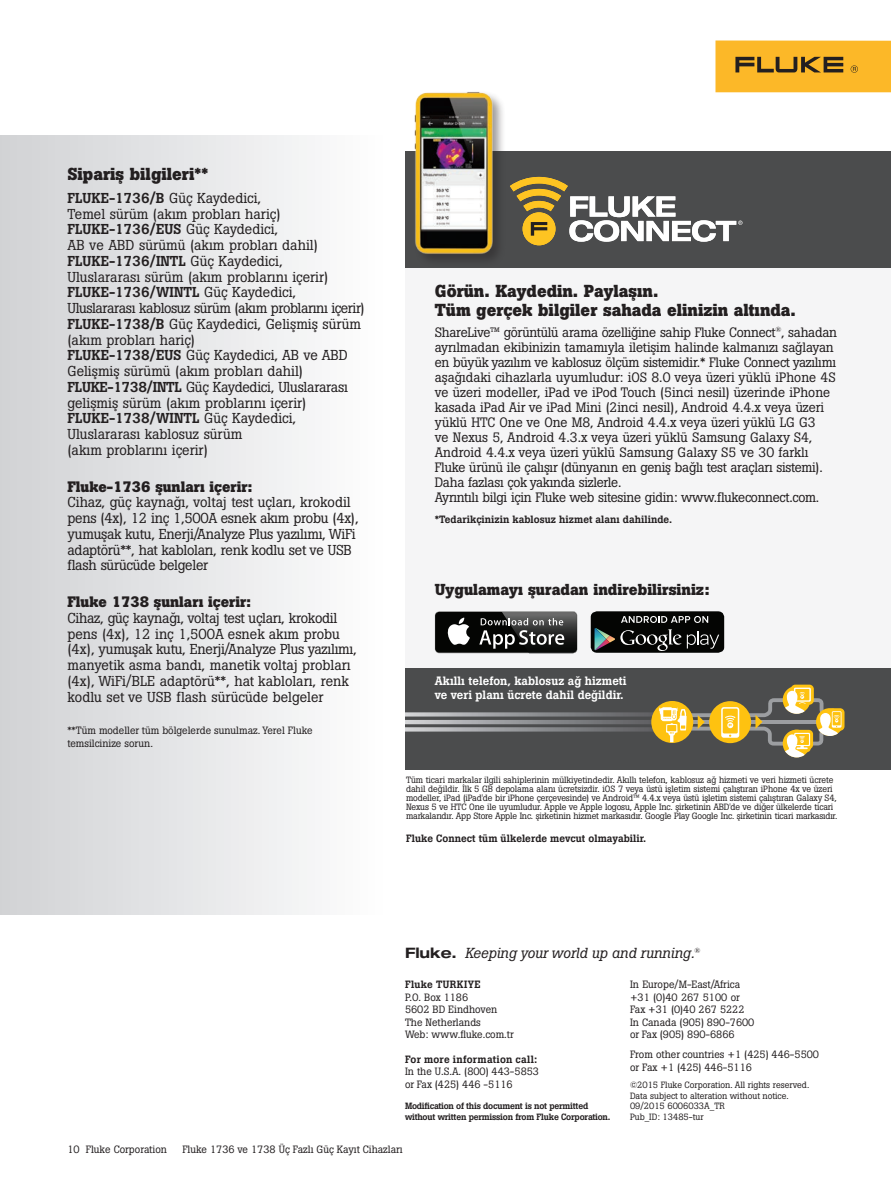
<style>
.page{position:relative;width:891px;height:1188px;background:#fff}
.page>*{position:absolute;margin:0;border:0;box-sizing:border-box;transform-origin:0 0}
.t1{font:700 17.25px/18.8px "Boton Pro";color:#231f20}
.t2{font:700 15.75px "Boton Pro";color:#231f20}
.t3{font:700 15px "Boton Pro";color:#231f20}
.t4{font:italic 14.4px "Boton Pro";color:#231f20}
.t5{font:14.25px/15.8px "Boton Pro";color:#231f20}
.t6{font:14.25px/15.8px "Boton Pro";letter-spacing:-.02em;color:#231f20}
.t7{font:13.5px/15px "Boton Pro";letter-spacing:-.01em;color:#231f20}
.t8{font:500 12px/14.4px "Boton Pro";color:#fff}
.t9{font:10.5px/12.6px "Boton Pro";color:#231f20}
.t10{font:500 10.5px "Boton Pro";color:#231f20}
.t11{font:500 10.5px "Boton Pro";letter-spacing:.02em;color:#231f20}
.t12{font:500 10.5px "Boton Pro";letter-spacing:.03em;color:#231f20}
.t13{font:9px/9px "Boton Pro";letter-spacing:-.015em;color:#231f20}
.t14{font:500 9px/10.8px "Boton Pro";letter-spacing:-.025em;color:#231f20}
.s1{font-weight:500}
.s2{font-family:"Helvetica Neue LT Std";font-weight:700;font-style:normal;font-stretch:expanded}
</style>
<div class="page">
<div style="left:716px;top:40px;width:175px;height:52px;background:#fcb828"></div>
<svg style="left:735px;top:57px;width:108px;height:15px"></svg>
<svg style="left:851px;top:65px;width:7px;height:8px"></svg>
<div style="left:0;top:135px;width:387px;height:780px;background:linear-gradient(to right,#d0d2d4,#fefefe)"></div>
<div style="left:406px;top:151px;width:485px;height:619px;background:#4b4c4d"></div>
<div style="left:406px;top:268px;width:485px;height:400px;background:#f5f5f6"></div>
<img style="left:405px;top:712px;width:248px;height:5px">
<img style="left:405px;top:720px;width:246px;height:4px">
<img style="left:405px;top:727px;width:248px;height:5px">
<div style="left:651px;top:701px;width:42px;height:42px;background:#fec210;border-radius:50%"></div>
<svg style="left:659px;top:685px;width:186px;height:72px"></svg>
<svg style="left:591px;top:611px;width:133px;height:42px;background:#2a2c2b"></svg>
<svg style="left:435px;top:611px;width:142px;height:43px;background:#484948"></svg>
<div style="left:523px;top:213px;width:32px;height:32px;background:#fec422;border:1px solid #fec422;border-radius:50%"></div>
<svg style="left:510px;top:177px;width:233px;height:65px"></svg>
<div style="left:413px;top:90px;width:93px;height:177px;background:#231f20;opacity:.45"></div>
<img style="left:413px;top:90px;width:84px;height:175px">
<p class="t1" style="left:68px;top:165px;width:142px">Sipariş bilgileri**</p>
<p class="t5" style="left:68px;top:190px;width:299px"><span class="s1">FLUKE-1736/B</span> Güç Kaydedici,<br>Temel sürüm (akım probları hariç)<br><span class="s1">FLUKE-1736/EUS</span> Güç Kaydedici,<br>AB ve ABD sürümü (akım probları dahil)<br><span class="s1">FLUKE-1736/INTL</span> Güç Kaydedici,<br>Uluslararası sürüm (akım problarını içerir)<br><span class="s1">FLUKE-1736/WINTL</span> Güç Kaydedici, Uluslararası kablosuz sürüm (akım problarını içerir)<br><span class="s1">FLUKE-1738/B</span> Güç Kaydedici, Gelişmiş sürüm (akım probları hariç)<br><span class="s1">FLUKE-1738/EUS</span> Güç Kaydedici, AB ve ABD Gelişmiş sürümü (akım probları dahil)<br><span class="s1">FLUKE-1738/INTL</span> Güç Kaydedici, Uluslararası gelişmiş sürüm (akım problarını içerir)<br><span class="s1">FLUKE-1738/WINTL</span> Güç Kaydedici, Uluslararası kablosuz sürüm<br>(akım problarını içerir)</p>
<p class="t3" style="left:68px;top:477px;width:187px">Fluke-1736 şunları içerir:</p>
<p class="t6" style="left:68px;top:495px;width:293px">Cihaz, güç kaynağı, voltaj test uçları, krokodil pens (4x), 12 inç 1,500A esnek akım probu (4x), yumuşak kutu, Enerji/Analyze Plus yazılımı, WiFi adaptörü**, hat kabloları, renk kodlu set ve USB flash sürücüde belgeler</p>
<p class="t3" style="left:68px;top:592px;width:185px">Fluke 1738 şunları içerir:</p>
<p class="t5" style="left:68px;top:610px;width:291px">Cihaz, güç kaynağı, voltaj test uçları, krokodil pens (4x), 12 inç 1,500A esnek akım probu (4x), yumuşak kutu, Enerji/Analyze Plus yazılımı, manyetik asma bandı, manetik voltaj probları (4x), WiFi/BLE adaptörü**, hat kabloları, renk kodlu set ve USB flash sürücüde belgeler</p>
<p class="t9" style="left:68px;top:725px;width:247px">**Tüm modeller tüm bölgelerde sunulmaz. Yerel Fluke temsilcinize sorun.</p>
<p class="t1" style="left:435px;top:282px;width:363px">Görün. Kaydedin. Paylaşın.<br>Tüm gerçek bilgiler sahada elinizin altında.</p>
<p class="t7" style="left:435px;top:325px;width:404px">ShareLive™ görüntülü arama özelliğine sahip Fluke Connect<sup>®</sup>, sahadan ayrılmadan ekibinizin tamamıyla iletişim halinde kalmanızı sağlayan en büyük yazılım ve kablosuz ölçüm sistemidir.* Fluke Connect yazılımı aşağıdaki cihazlarla uyumludur: iOS 8.0 veya üzeri yüklü iPhone 4S ve üzeri modeller, iPad ve iPod Touch (5inci nesil) üzerinde iPhone kasada iPad Air ve iPad Mini (2inci nesil), Android 4.4.x veya üzeri yüklü HTC One ve One M8, Android 4.4.x veya üzeri yüklü LG G3<br>ve Nexus 5, Android 4.3.x veya üzeri yüklü Samsung Galaxy S4, Android 4.4.x veya üzeri yüklü Samsung Galaxy S5 ve 30 farklı Fluke ürünü ile çalışır (dünyanın en geniş bağlı test araçları sistemi).<br>Daha fazlası çok yakında sizlerle.<br>Ayrıntılı bilgi için Fluke web sitesine gidin: www.flukeconnect.com.</p>
<p class="t10" style="left:435px;top:512px;width:239px">*Tedarikçinizin kablosuz hizmet alanı dahilinde.</p>
<p class="t2" style="left:435px;top:579px;width:276px">Uygulamayı şuradan indirebilirsiniz:</p>
<p class="t8" style="left:435px;top:673px;width:193px">Akıllı telefon, kablosuz ağ hizmeti ve veri planı ücrete dahil değildir.</p>
<p class="t13" style="left:406px;top:775px;width:433px">Tüm ticari markalar ilgili sahiplerinin mülkiyetindedir. Akıllı telefon, kablosuz ağ hizmeti ve veri hizmeti ücrete dahil değildir. İlk 5 GB depolama alanı ücretsizdir. iOS 7 veya üstü işletim sistemi çalıştıran iPhone 4x ve üzeri modeller, iPad (iPad'de bir iPhone çerçevesinde) ve Android™ 4.4.x veya üstü işletim sistemi çalıştıran Galaxy S4, Nexus 5 ve HTC One ile uyumludur. Apple ve Apple logosu, Apple Inc. şirketinin ABD'de ve diğer ülkelerde ticari markalarıdır. App Store Apple Inc. şirketinin hizmet markasıdır. Google Play Google Inc. şirketinin ticari markasıdır.</p>
<p class="t10" style="left:406px;top:832px;width:242px">Fluke Connect tüm ülkelerde mevcut olmayabilir.</p>
<p class="t4" style="left:405px;top:943px;width:297px"><span class="s2">Fluke.</span> Keeping your world up and running.<sup>®</sup></p>
<p class="t12" style="left:405px;top:977px;width:77px">Fluke TURKIYE</p>
<p class="t9" style="left:405px;top:991px;width:110px">P.O. Box 1186<br>5602 BD Eindhoven<br>The Netherlands<br>Web: www.fluke.com.tr</p>
<p class="t11" style="left:405px;top:1052px;width:134px">For more information call:</p>
<p class="t9" style="left:405px;top:1065px;width:136px">In the U.S.A. (800) 443-5853 or Fax (425) 446 -5116</p>
<p class="t14" style="left:405px;top:1101px;width:207px">Modification of this document is not permitted without written permission from Fluke Corporation.</p>
<p class="t9" style="left:630px;top:978px;width:126px">In Europe/M-East/Africa +31 (0)40 267 5100 or<br>Fax +31 (0)40 267 5222<br>In Canada (905) 890-7600 or Fax (905) 890-6866</p>
<p class="t9" style="left:630px;top:1049px;width:191px">From other countries +1 (425) 446-5500 or Fax +1 (425) 446-5116</p>
<p class="t13" style="left:630px;top:1079px;width:181px;line-height:10.8px">©2015 Fluke Corporation. All rights reserved.<br>Data subject to alteration without notice.<br>09/2015 6006033A_TR<br>Pub_ID: 13485-tur</p>
<p class="t9" style="left:68px;top:1143px;width:101px">10 Fluke Corporation</p>
<p class="t9" style="left:182px;top:1143px;width:222px">Fluke 1736 ve 1738 Üç Fazlı Güç Kayıt Cihazları</p>
</div>
